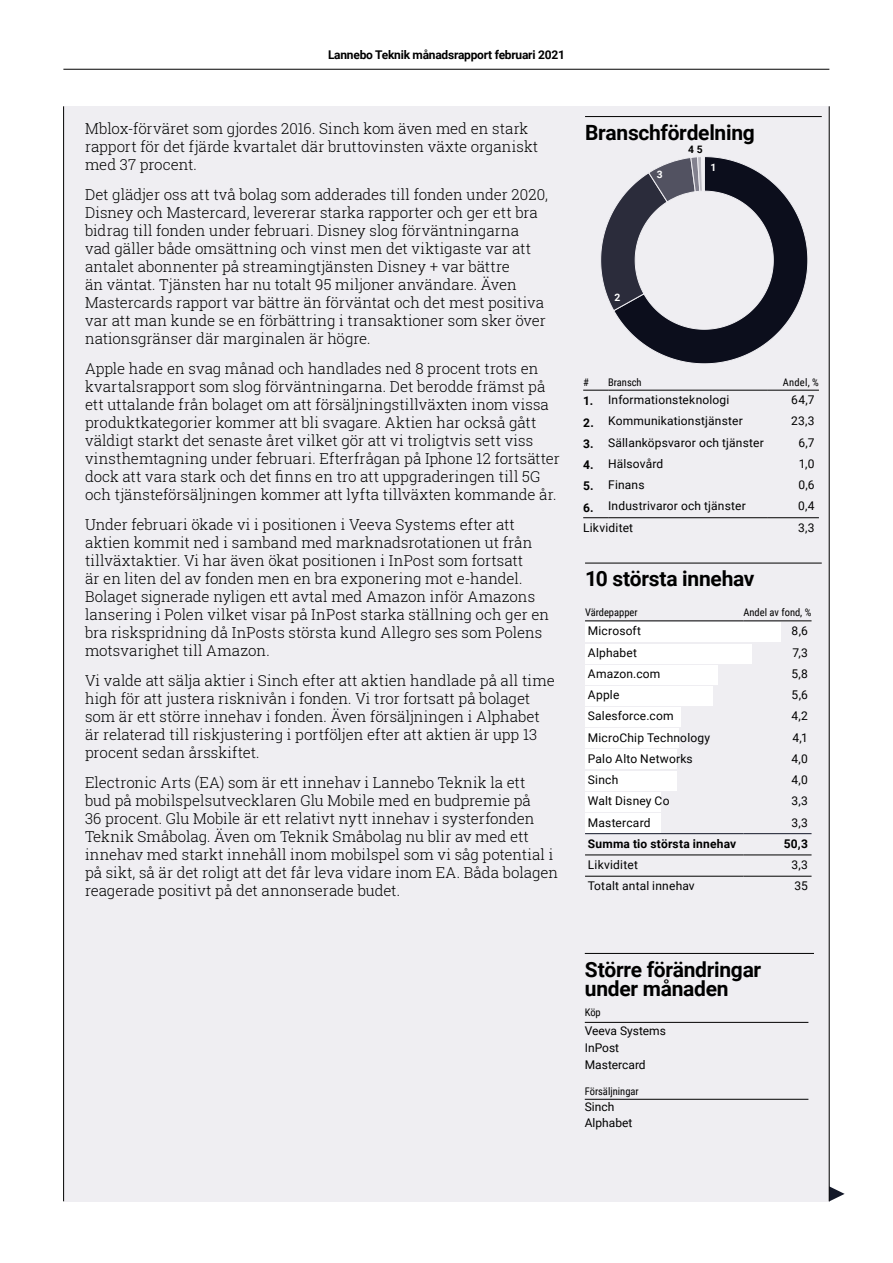
<style>
.page{position:relative;width:893px;height:1263px;background:#fff}
.page>*{position:absolute;margin:0;border:0;box-sizing:border-box;transform-origin:0 0}
.t1{font:700 21px/19.5px "Roboto";letter-spacing:-.015em;color:#000}
.t2{font:300 15px/18px "Roboto Slab";color:#000}
.t3{font:12px/17px "Roboto";letter-spacing:.015em;color:#000}
.t4{font:700 12px/21.3px "Roboto";letter-spacing:-.02em;color:#000;text-align:justify}
.t5{font:700 12px "Roboto";letter-spacing:.02em;color:#000}
.t6{font:10.5px "Roboto Condensed";color:#000}
.t7{font:700 10.2px "Roboto";color:#fff}
.t8{font:700 10.2px "Roboto";color:#000}
</style>
<div class="page">
<div style="left:64px;top:106px;width:765px;height:1095px;background:#efeef2"></div>
<svg style="left:830px;top:1186px;width:15px;height:15px"></svg>
<hr style="left:63px;top:106px;width:1px;height:1095px;background:#000">
<hr style="left:829px;top:106px;width:1px;height:1095px;background:#000">
<div style="left:585px;top:623px;width:196px;height:19px;background:#fff"></div>
<div style="left:585px;top:644px;width:167px;height:19px;background:#fff"></div>
<div style="left:585px;top:665px;width:132px;height:19px;background:#fff"></div>
<div style="left:585px;top:686px;width:128px;height:19px;background:#fff"></div>
<div style="left:585px;top:708px;width:96px;height:19px;background:#fff"></div>
<div style="left:585px;top:729px;width:94px;height:19px;background:#fff"></div>
<div style="left:585px;top:750px;width:91px;height:19px;background:#fff"></div>
<div style="left:585px;top:771px;width:91px;height:19px;background:#fff"></div>
<div style="left:585px;top:792px;width:76px;height:19px;background:#fff"></div>
<div style="left:585px;top:813px;width:76px;height:19px;background:#fff"></div>
<hr style="left:585px;top:116px;width:237px;height:1px;background:#000">
<hr style="left:585px;top:563px;width:237px;height:1px;background:#000">
<hr style="left:585px;top:833px;width:158px;height:1px;background:#131829">
<hr style="left:743px;top:833px;width:68px;height:1px;background:#131829">
<hr style="left:585px;top:621px;width:158px;height:1px;background:#000">
<hr style="left:743px;top:621px;width:68px;height:1px;background:#000">
<hr style="left:585px;top:855px;width:158px;height:1px;background:#000">
<hr style="left:743px;top:855px;width:68px;height:1px;background:#000">
<hr style="left:585px;top:876px;width:158px;height:1px;background:#000">
<hr style="left:743px;top:876px;width:68px;height:1px;background:#000">
<svg style="left:600px;top:156px;width:208px;height:208px"></svg>
<hr style="left:585px;top:953px;width:229px;height:1px;background:#000">
<hr style="left:585px;top:1022px;width:223px;height:1px;background:#000">
<hr style="left:585px;top:1099px;width:223px;height:1px;background:#000">
<svg style="left:583px;top:517px;width:25px;height:1px"></svg>
<hr style="left:608px;top:517px;width:160px;height:1px;background:#000">
<hr style="left:768px;top:517px;width:51px;height:1px;background:#000">
<hr style="left:608px;top:390px;width:160px;height:1px;background:#000">
<hr style="left:768px;top:390px;width:51px;height:1px;background:#000">
<svg style="left:583px;top:390px;width:25px;height:1px"></svg>
<hr style="left:63px;top:69px;width:766px;height:1px;background:#000">
<p class="t4" style="left:328px;top:43px;width:238px">Lannebo Teknik månadsrapport februari 2021</p>
<p class="t2" style="left:85px;top:119px;width:455px">Mblox-förväret som gjordes 2016. Sinch kom även med en stark rapport för det fjärde kvartalet där bruttovinsten växte organiskt med 37 procent.</p>
<p class="t2" style="left:85px;top:185px;width:465px">Det glädjer oss att två bolag som adderades till fonden under 2020, Disney och Mastercard, levererar starka rapporter och ger ett bra bidrag till fonden under februari. Disney slog förväntningarna vad gäller både omsättning och vinst men det viktigaste var att antalet abonnenter på streamingtjänsten Disney + var bättre<br>än väntat. Tjänsten har nu totalt 95 miljoner användare. Även Mastercards rapport var bättre än förväntat och det mest positiva var att man kunde se en förbättring i transaktioner som sker över nationsgränser där marginalen är högre.</p>
<p class="t2" style="left:85px;top:359px;width:476px">Apple hade en svag månad och handlades ned 8 procent trots en kvartalsrapport som slog förväntningarna. Det berodde främst på ett uttalande från bolaget om att försäljningstillväxten inom vissa produktkategorier kommer att bli svagare. Aktien har också gått väldigt starkt det senaste året vilket gör att vi troligtvis sett viss vinsthemtagning under februari. Efterfrågan på Iphone 12 fortsätter dock att vara stark och det finns en tro att uppgraderingen till 5G och tjänsteförsäljningen kommer att lyfta tillväxten kommande år.</p>
<p class="t2" style="left:85px;top:515px;width:466px">Under februari ökade vi i positionen i Veeva Systems efter att aktien kommit ned i samband med marknadsrotationen ut från tillväxtaktier. Vi har även ökat positionen i InPost som fortsatt<br>är en liten del av fonden men en bra exponering mot e-handel.<br>Bolaget signerade nyligen ett avtal med Amazon inför Amazons lansering i Polen vilket visar på InPost starka ställning och ger en bra riskspridning då InPosts största kund Allegro ses som Polens motsvarighet till Amazon.</p>
<p class="t2" style="left:85px;top:671px;width:471px">Vi valde att sälja aktier i Sinch efter att aktien handlade på all time high för att justera risknivån i fonden. Vi tror fortsatt på bolaget som är ett större innehav i fonden. Även försäljningen i Alphabet är relaterad till riskjustering i portföljen efter att aktien är upp 13 procent sedan årsskiftet.</p>
<p class="t2" style="left:85px;top:773px;width:475px">Electronic Arts (EA) som är ett innehav i Lannebo Teknik la ett<br>bud på mobilspelsutvecklaren Glu Mobile med en budpremie på<br>36 procent. Glu Mobile är ett relativt nytt innehav i systerfonden Teknik Småbolag. Även om Teknik Småbolag nu blir av med ett innehav med starkt innehåll inom mobilspel som vi såg potential i på sikt, så är det roligt att det får leva vidare inom EA. Båda bolagen reagerade positivt på det annonserade budet.</p>
<h1 class="t1" style="left:585px;top:122px;width:171px">Branschfördelning</h1>
<p class="t8" style="left:688px;top:142px;width:16px">4 5</p>
<p class="t7" style="left:657px;top:168px;width:7px">3</p>
<p class="t7" style="left:614px;top:290px;width:7px">2</p>
<p class="t7" style="left:710px;top:160px;width:7px">1</p>
<p class="t6" style="left:583px;top:374px;width:7px">#</p>
<p class="t6" style="left:608px;top:374px;width:35px">Bransch</p>
<p class="t6" style="left:783px;top:374px;width:38px">Andel, %</p>
<p class="t4" style="left:583px;top:390px;width:12px">1.<br>2.<br>3.<br>4.<br>5.<br>6.</p>
<p class="t3" style="left:608px;top:391px;width:123px">Informationsteknologi</p>
<p class="t3" style="left:791px;top:391px;width:25px">64,7</p>
<p class="t3" style="left:608px;top:412px;width:136px">Kommunikationstjänster</p>
<p class="t3" style="left:791px;top:412px;width:25px">23,3</p>
<p class="t3" style="left:608px;top:433px;width:157px">Sällanköpsvaror och tjänster</p>
<p class="t3" style="left:798px;top:433px;width:18px">6,7</p>
<p class="t3" style="left:608px;top:455px;width:57px">Hälsovård</p>
<p class="t3" style="left:799px;top:455px;width:17px">1,0</p>
<p class="t3" style="left:608px;top:476px;width:38px">Finans</p>
<p class="t3" style="left:798px;top:476px;width:18px">0,6</p>
<p class="t3" style="left:608px;top:497px;width:139px">Industrivaror och tjänster</p>
<p class="t3" style="left:798px;top:497px;width:18px">0,4</p>
<p class="t3" style="left:583px;top:519px;width:52px">Likviditet</p>
<p class="t3" style="left:798px;top:519px;width:18px">3,3</p>
<h1 class="t1" style="left:585px;top:568px;width:171px">10 största innehav</h1>
<p class="t6" style="left:585px;top:605px;width:54px">Värdepapper</p>
<p class="t6" style="left:743px;top:605px;width:69px">Andel av fond, %</p>
<p class="t3" style="left:588px;top:622px;width:55px">Microsoft</p>
<p class="t3" style="left:792px;top:622px;width:18px">8,6</p>
<p class="t3" style="left:588px;top:643px;width:51px">Alphabet</p>
<p class="t3" style="left:792px;top:643px;width:17px">7,3</p>
<p class="t3" style="left:588px;top:665px;width:74px">Amazon.com</p>
<p class="t3" style="left:791px;top:665px;width:18px">5,8</p>
<p class="t3" style="left:588px;top:686px;width:33px">Apple</p>
<p class="t3" style="left:791px;top:686px;width:18px">5,6</p>
<p class="t3" style="left:588px;top:707px;width:87px">Salesforce.com</p>
<p class="t3" style="left:791px;top:707px;width:18px">4,2</p>
<p class="t3" style="left:588px;top:728px;width:124px">MicroChip Technology</p>
<p class="t3" style="left:792px;top:728px;width:17px">4,1</p>
<p class="t3" style="left:588px;top:750px;width:106px">Palo Alto Networks</p>
<p class="t3" style="left:791px;top:750px;width:18px">4,0</p>
<p class="t3" style="left:588px;top:771px;width:32px">Sinch</p>
<p class="t3" style="left:791px;top:771px;width:18px">4,0</p>
<p class="t3" style="left:588px;top:792px;width:83px">Walt Disney Co</p>
<p class="t3" style="left:791px;top:792px;width:18px">3,3</p>
<p class="t3" style="left:588px;top:813px;width:64px">Mastercard</p>
<p class="t3" style="left:791px;top:813px;width:18px">3,3</p>
<p class="t5" style="left:588px;top:835px;width:150px">Summa tio största innehav</p>
<p class="t4" style="left:784px;top:832px;width:26px">50,3</p>
<p class="t3" style="left:588px;top:856px;width:52px">Likviditet</p>
<p class="t3" style="left:791px;top:856px;width:18px">3,3</p>
<p class="t3" style="left:588px;top:877px;width:108px">Totalt antal innehav</p>
<p class="t3" style="left:794px;top:877px;width:15px">35</p>
<h1 class="t1" style="left:585px;top:959px;width:178px">Större förändringar under månaden</h1>
<p class="t6" style="left:585px;top:1005px;width:18px">Köp</p>
<p class="t3" style="left:585px;top:1021px;width:83px">Veeva Systems<br>InPost<br>Mastercard</p>
<p class="t6" style="left:585px;top:1084px;width:55px">Försäljningar</p>
<p class="t3" style="left:585px;top:1098px;width:49px;line-height:16.5px">Sinch<br>Alphabet</p>
</div>
